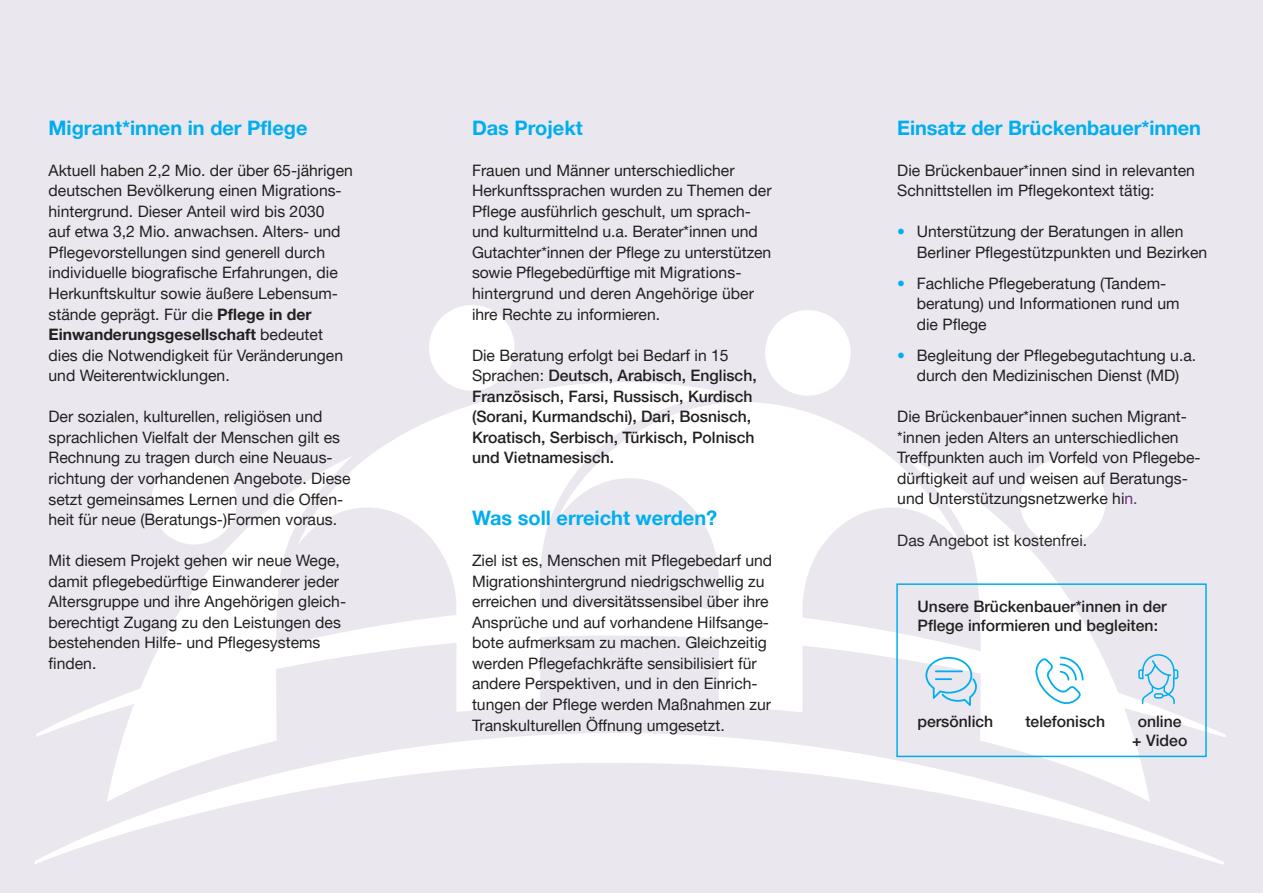
<style>
.page{position:relative;width:1263px;height:893px;background:#ebe7ef}
.page>*{position:absolute;margin:0;border:0;box-sizing:border-box;transform-origin:0 0}
.t1{font:700 19.95px "Helvetica Neue LT Pro";color:#00aeef}
.t2{font:15.75px/20.5px "Helvetica Neue LT Pro";color:#231f20}
.t3{font:500 15.75px/20.5px "Helvetica Neue LT Pro";color:#231f20}
.t4{font:15.75px "Helvetica Neue LT Pro";color:#2b292a}
.s1{font-weight:700}
.s2{font-weight:400}
.s3{color:#00afef}
.s4{color:#623380}
</style>
<div class="page">
<svg style="left:41px;top:670px;width:1185px;height:67px"></svg>
<div style="left:765px;top:310px;width:86px;height:86px;background:#fff;border-radius:50%"></div>
<div style="left:429px;top:305px;width:85px;height:86px;background:#fff;border-radius:50%"></div>
<svg style="left:352px;top:382px;width:204px;height:330px;fill:#fff"></svg>
<svg style="left:107px;top:456px;width:245px;height:276px"></svg>
<svg style="left:35px;top:732px;width:1189px;height:132px"></svg>
<svg style="left:556px;top:382px;width:348px;height:330px;fill:#fff"></svg>
<svg style="left:904px;top:456px;width:246px;height:346px"></svg>
<svg style="left:924px;top:656px;width:54px;height:53px"></svg>
<svg style="left:1034px;top:656px;width:50px;height:48px;background:#d4f1fc"></svg>
<svg style="left:1138px;top:654px;width:40px;height:50px"></svg>
<div style="left:896px;top:583px;width:311px;height:174px;border:2px solid #00aeef"></div>
<p class="t1" style="left:49px;top:115px;width:260px">Migrant*innen in der Pflege</p>
<p class="t2" style="left:49px;top:159px;width:306px">Aktuell haben 2,2 Mio. der über 65-jährigen deutschen Bevölkerung einen Migrations&shy;hintergrund. Dieser Anteil wird bis 2030<br>auf etwa 3,2 Mio. anwachsen. Alters- und Pflegevorstellungen sind generell durch individuelle biografische Erfahrungen, die Herkunftskultur sowie äußere Lebensum&shy;stände geprägt. Für die <span class="s1">Pflege in der Einwanderungsgesellschaft</span> bedeutet dies die Notwendigkeit für Veränderungen und Weiterentwicklungen.</p>
<p class="t2" style="left:49px;top:406px;width:303px">Der sozialen, kulturellen, religiösen und sprachlichen Vielfalt der Menschen gilt es Rechnung zu tragen durch eine Neuaus&shy;richtung der vorhandenen Angebote. Diese setzt gemeinsames Lernen und die Offen&shy;heit für neue (Beratungs-)Formen voraus.</p>
<p class="t2" style="left:49px;top:550px;width:299px">Mit diesem Projekt gehen wir neue Wege, damit pflegebedürftige Einwanderer jeder Altersgruppe und ihre Angehörigen gleich&shy;berechtigt Zugang zu den Leistungen des bestehenden Hilfe- und Pflegesystems finden.</p>
<p class="t1" style="left:472px;top:115px;width:112px">Das Projekt</p>
<p class="t2" style="left:472px;top:159px;width:301px">Frauen und Männer unterschiedlicher Herkunftssprachen wurden zu Themen der Pflege ausführlich geschult, um sprach&shy;und kulturmittelnd u.a. Berater*innen und Gutachter*innen der Pflege zu unterstützen sowie Pflegebedürftige mit Migrations&shy;hintergrund und deren Angehörige über ihre Rechte zu informieren.</p>
<p class="t3" style="left:472px;top:345px;width:286px"><span class="s2">Die Beratung erfolgt bei Bedarf in 15<br>Sprachen:</span> Deutsch, Arabisch, Englisch, Französisch, Farsi, Russisch, Kurdisch (Sorani, Kurmandschi), Dari, Bosnisch, Kroatisch, Serbisch, Türkisch, Polnisch und Vietnamesisch.</p>
<p class="t1" style="left:472px;top:506px;width:247px">Was soll erreicht werden?</p>
<p class="t2" style="left:472px;top:550px;width:302px">Ziel ist es, Menschen mit Pflegebedarf und Migrationshintergrund niedrigschwellig zu erreichen und diversitätssensibel über ihre Ansprüche und auf vorhandene Hilfsange&shy;bote aufmerksam zu machen. Gleichzeitig werden Pflegefachkräfte sensibilisiert für andere Perspektiven, und in den Einrich&shy;tungen der Pflege werden Maßnahmen zur Transkulturellen Öffnung umgesetzt.</p>
<p class="t1" style="left:897px;top:115px;width:305px">Einsatz der Brückenbauer*innen</p>
<p class="t2" style="left:897px;top:159px;width:299px">Die Brückenbauer*innen sind in relevanten<br>Schnittstellen im Pflegekontext tätig:</p>
<p class="t2" style="left:917px;top:221px;width:292px;text-indent:-19px"><span class="s3">•</span> Unterstützung der Beratungen in allen<br>Berliner Pflegestützpunkten und Bezirken</p>
<p class="t2" style="left:917px;top:272px;width:264px;text-indent:-19px"><span class="s3">•</span> Fachliche Pflegeberatung (Tandem&shy;beratung) und Informationen rund um die Pflege</p>
<p class="t2" style="left:897px;top:344px;width:300px;text-align:center"><span class="s3">•</span> Begleitung der Pflegebegutachtung u.a. durch den Medizinischen Dienst (MD)</p>
<p class="t2" style="left:897px;top:406px;width:305px">Die Brückenbauer*innen suchen Migrant-*innen jeden Alters an unterschiedlichen Treffpunkten auch im Vorfeld von Pflegebe&shy;dürftigkeit auf und weisen auf Beratungs&shy;und Unterstützungsnetzwerke hi<span class="s4">n.</span></p>
<p class="t4" style="left:897px;top:530px;width:191px">Das Angebot ist kostenfrei.</p>
<p class="t3" style="left:917px;top:597px;width:251px;line-height:18.9px">Unsere Brückenbauer*innen in der<br>Pflege informieren und begleiten:</p>
<p class="t3" style="left:917px;top:711px;width:77px">persönlich</p>
<p class="t3" style="left:1025px;top:711px;width:81px">telefonisch</p>
<p class="t3" style="left:1138px;top:711px;width:45px">online</p>
<p class="t3" style="left:1132px;top:730px;width:57px">+ Video</p>
</div>
